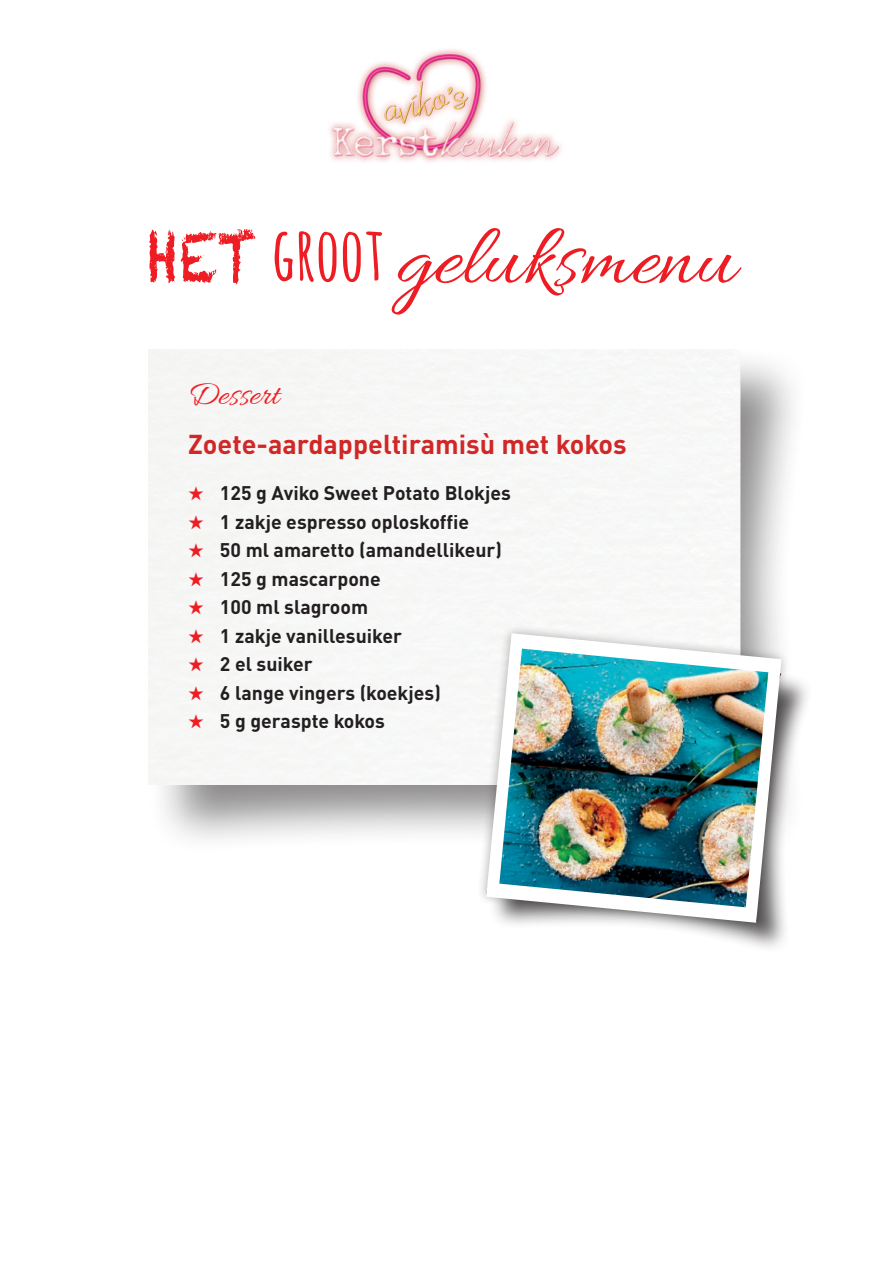
<style>
.page{position:relative;width:893px;height:1263px;background:#fff}
.page>*{position:absolute;margin:0;border:0;box-sizing:border-box;transform-origin:0 0}
.t1{font:88.95px "Allura";color:#ee1d23}
.t2{font:34.5px "Allura";color:#ee1d23}
.t3{font:700 27px "DIN Pro";color:#d12727}
.t4{font:700 19.5px "DIN Pro";color:#231f20}
.s1{font-family:"Chalkduster";font-size:68.1px}
.s2{font-family:"Amatic SC";font-weight:700;font-size:74.1px}
.s3{color:#ee1d23}
</style>
<div class="page">
<div style="left:147px;top:346px;width:662px;height:509px;background:#231f20;opacity:.75"></div>
<div style="left:149px;top:349px;width:591px;height:436px;background:#f6f7f6"></div>
<div style="left:488px;top:650px;width:325px;height:304px;background:#231f20;opacity:.75"></div>
<svg style="left:475px;top:622px;width:317px;height:311px"></svg>
<svg style="left:486px;top:633px;width:295px;height:290px"></svg>
<img style="left:499px;top:649px;width:269px;height:258px">
<img style="left:329px;top:49px;width:233px;height:113px">
<h1 class="t1" style="left:147px;top:210px;width:590px"><span class="s1">HET</span> <span class="s2">GROOT</span> geluksmenu</h1>
<h2 class="t2" style="left:188px;top:375px;width:93px">Dessert</h2>
<h3 class="t3" style="left:188px;top:421px;width:440px">Zoete-aardappeltiramisù met kokos</h3>
<p class="t4" style="left:188px;top:477px;width:324px"><span class="s3">★</span> 125 g Aviko Sweet Potato Blokjes</p>
<p class="t4" style="left:188px;top:505px;width:283px"><span class="s3">★</span> 1 zakje espresso oploskoffie</p>
<p class="t4" style="left:188px;top:534px;width:315px"><span class="s3">★</span> 50 ml amaretto (amandellikeur)</p>
<p class="t4" style="left:188px;top:562px;width:194px"><span class="s3">★</span> 125 g mascarpone</p>
<p class="t4" style="left:188px;top:591px;width:181px"><span class="s3">★</span> 100 ml slagroom</p>
<p class="t4" style="left:188px;top:619px;width:215px"><span class="s3">★</span> 1 zakje vanillesuiker</p>
<p class="t4" style="left:188px;top:648px;width:126px"><span class="s3">★</span> 2 el suiker</p>
<p class="t4" style="left:188px;top:676px;width:254px"><span class="s3">★</span> 6 lange vingers (koekjes)</p>
<p class="t4" style="left:188px;top:705px;width:198px"><span class="s3">★</span> 5 g geraspte kokos</p>
</div>
